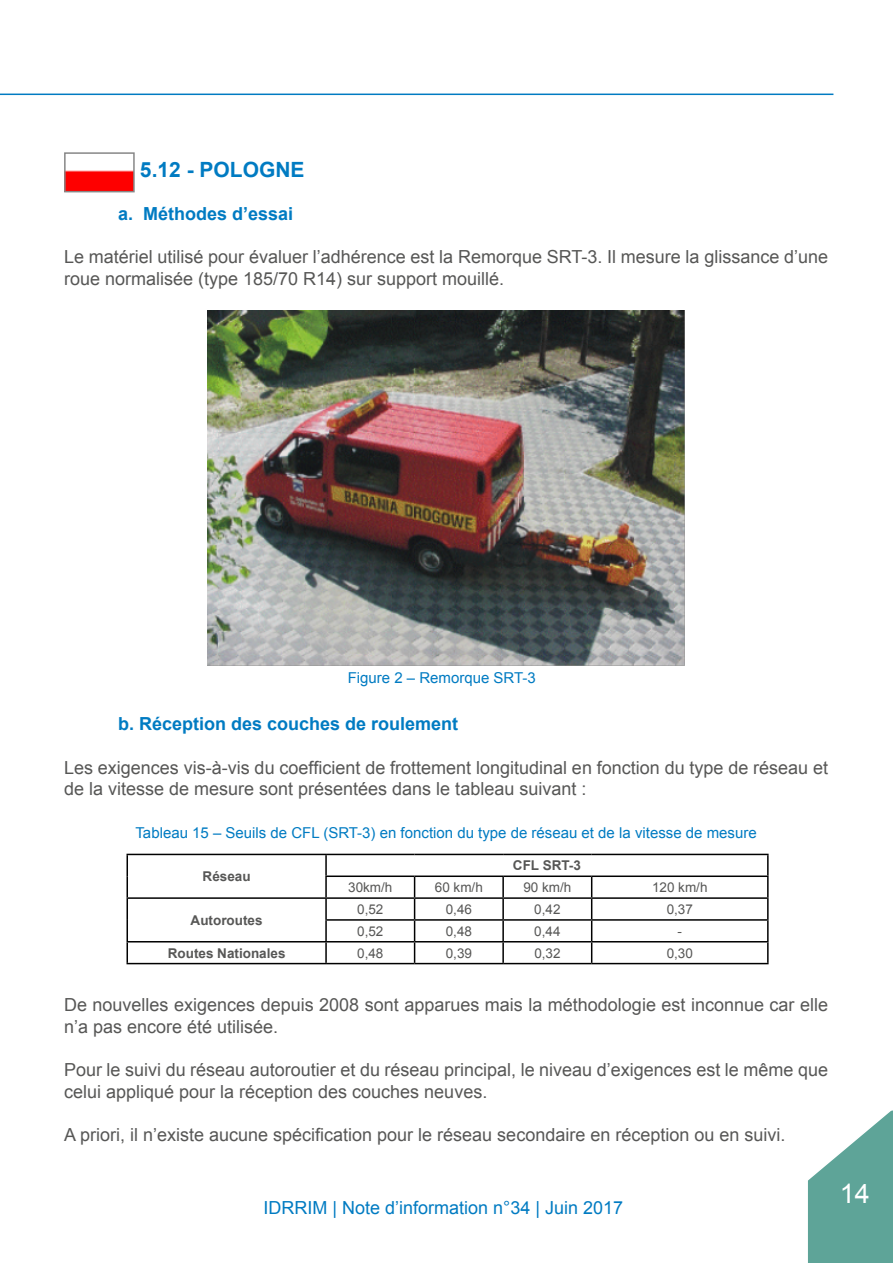
<style>
.page{position:relative;width:893px;height:1263px;background:#fff}
.page>*{position:absolute;margin:0;border:0;box-sizing:border-box;transform-origin:0 0}
.t1{font:27px "Arial";color:#fff}
.t2{font:700 21px "Arial";color:#007bc2}
.t3{font:18px/21.6px "Arial";color:#575756}
.t4{font:700 18px "Arial";color:#007bc2}
.t5{font:18px "Arial";color:#007bc2}
.t6{font:15px "Arial";color:#007bc2}
.t7{font:13.5px "Arial";color:#575756}
.t8{font:700 13.5px "Arial";color:#575756}
</style>
<div class="page">
<hr style="left:126px;top:854px;width:200px;height:1px;background:#000">
<hr style="left:126px;top:855px;width:2px;height:21px;background:#000">
<hr style="left:326px;top:854px;width:89px;height:1px;background:#000">
<hr style="left:325px;top:855px;width:2px;height:20px;background:#000">
<hr style="left:415px;top:854px;width:88px;height:1px;background:#000">
<hr style="left:503px;top:854px;width:89px;height:1px;background:#000">
<hr style="left:592px;top:854px;width:177px;height:1px;background:#000">
<hr style="left:767px;top:855px;width:2px;height:20px;background:#000">
<hr style="left:126px;top:876px;width:2px;height:21px;background:#000">
<hr style="left:325px;top:875px;width:90px;height:2px;background:#000">
<hr style="left:325px;top:877px;width:2px;height:20px;background:#000">
<hr style="left:415px;top:875px;width:88px;height:2px;background:#000">
<hr style="left:503px;top:875px;width:89px;height:2px;background:#000">
<hr style="left:502px;top:877px;width:2px;height:20px;background:#000">
<hr style="left:592px;top:875px;width:177px;height:2px;background:#000">
<hr style="left:767px;top:877px;width:2px;height:20px;background:#000">
<hr style="left:126px;top:897px;width:200px;height:2px;background:#000">
<hr style="left:126px;top:899px;width:2px;height:21px;background:#000">
<hr style="left:326px;top:897px;width:89px;height:2px;background:#000">
<hr style="left:325px;top:899px;width:2px;height:20px;background:#000">
<hr style="left:415px;top:897px;width:88px;height:2px;background:#000">
<hr style="left:503px;top:897px;width:89px;height:2px;background:#000">
<hr style="left:502px;top:899px;width:2px;height:20px;background:#000">
<hr style="left:592px;top:897px;width:177px;height:2px;background:#000">
<hr style="left:767px;top:899px;width:2px;height:20px;background:#000">
<hr style="left:126px;top:920px;width:2px;height:21px;background:#000">
<hr style="left:325px;top:919px;width:90px;height:2px;background:#000">
<hr style="left:325px;top:921px;width:2px;height:20px;background:#000">
<hr style="left:415px;top:919px;width:88px;height:2px;background:#000">
<hr style="left:503px;top:919px;width:89px;height:2px;background:#000">
<hr style="left:502px;top:921px;width:2px;height:20px;background:#000">
<hr style="left:592px;top:919px;width:177px;height:2px;background:#000">
<hr style="left:767px;top:921px;width:2px;height:20px;background:#000">
<hr style="left:126px;top:941px;width:200px;height:1px;background:#000">
<hr style="left:126px;top:942px;width:2px;height:21px;background:#000">
<hr style="left:326px;top:941px;width:89px;height:1px;background:#000">
<hr style="left:325px;top:942px;width:2px;height:21px;background:#000">
<hr style="left:415px;top:941px;width:88px;height:1px;background:#000">
<svg style="left:414px;top:877px;width:1px;height:86px"></svg>
<hr style="left:503px;top:941px;width:89px;height:1px;background:#000">
<hr style="left:502px;top:942px;width:2px;height:21px;background:#000">
<hr style="left:592px;top:941px;width:177px;height:1px;background:#000">
<svg style="left:591px;top:877px;width:1px;height:86px"></svg>
<hr style="left:767px;top:942px;width:2px;height:21px;background:#000">
<hr style="left:126px;top:963px;width:200px;height:1px;background:#000">
<hr style="left:326px;top:963px;width:89px;height:1px;background:#000">
<hr style="left:415px;top:963px;width:88px;height:1px;background:#000">
<hr style="left:503px;top:963px;width:89px;height:1px;background:#000">
<hr style="left:592px;top:963px;width:177px;height:1px;background:#000">
<div style="left:809px;top:1111px;width:83px;height:152px;background:#5ea498"></div>
<div style="left:808px;top:1110px;width:85px;height:153px;border:2px solid #5ea498"></div>
<svg style="left:808px;top:1110px;width:85px;height:103px"></svg>
<hr style="left:0;top:94px;width:833px;height:1px;background:#007bc2">
<img style="left:67px;top:170px;width:65px;height:19px">
<div style="left:64px;top:152px;width:71px;height:40px;border:2px solid #878787"></div>
<img style="left:208px;top:310px;width:476px;height:355px">
<p class="t2" style="left:140px;top:155px;width:166px">5.12 - POLOGNE</p>
<p class="t4" style="left:118px;top:202px;width:177px">a. Méthodes d’essai</p>
<p class="t3" style="left:64px;top:246px;width:765px">Le matériel utilisé pour évaluer l’adhérence est la Remorque SRT-3. Il mesure la glissance d’une roue normalisée (type 185/70 R14) sur support mouillé.</p>
<p class="t6" style="left:348px;top:668px;width:190px">Figure 2 – Remorque SRT-3</p>
<p class="t4" style="left:118px;top:712px;width:342px">b. Réception des couches de roulement</p>
<p class="t3" style="left:64px;top:757px;width:765px">Les exigences vis-à-vis du coefficient de frottement longitudinal en fonction du type de réseau et de la vitesse de mesure sont présentées dans le tableau suivant :</p>
<p class="t6" style="left:135px;top:823px;width:623px">Tableau 15 – Seuils de CFL (SRT-3) en fonction du type de réseau et de la vitesse de mesure</p>
<p class="t8" style="left:203px;top:867px;width:50px">Réseau</p>
<p class="t8" style="left:191px;top:911px;width:73px">Autoroutes</p>
<p class="t8" style="left:513px;top:856px;width:70px">CFL SRT-3</p>
<p class="t7" style="left:348px;top:878px;width:46px">30km/h</p>
<p class="t7" style="left:435px;top:878px;width:50px">60 km/h</p>
<p class="t7" style="left:523px;top:878px;width:50px">90 km/h</p>
<p class="t7" style="left:652px;top:878px;width:57px">120 km/h</p>
<p class="t7" style="left:357px;top:900px;width:28px">0,52</p>
<p class="t7" style="left:446px;top:900px;width:28px">0,46</p>
<p class="t7" style="left:534px;top:900px;width:28px">0,42</p>
<p class="t7" style="left:667px;top:900px;width:28px">0,37</p>
<p class="t7" style="left:357px;top:922px;width:28px">0,52</p>
<p class="t7" style="left:446px;top:922px;width:28px">0,48</p>
<p class="t7" style="left:534px;top:922px;width:28px">0,44</p>
<p class="t7" style="left:678px;top:922px;width:6px">-</p>
<p class="t8" style="left:168px;top:944px;width:119px">Routes Nationales</p>
<p class="t7" style="left:357px;top:944px;width:28px">0,48</p>
<p class="t7" style="left:446px;top:944px;width:28px">0,39</p>
<p class="t7" style="left:534px;top:944px;width:28px">0,32</p>
<p class="t7" style="left:667px;top:944px;width:28px">0,30</p>
<p class="t3" style="left:64px;top:994px;width:765px">De nouvelles exigences depuis 2008 sont apparues mais la méthodologie est inconnue car elle n’a pas encore été utilisée.</p>
<p class="t3" style="left:64px;top:1059px;width:765px">Pour le suivi du réseau autoroutier et du réseau principal, le niveau d’exigences est le même que celui appliqué pour la réception des couches neuves.</p>
<p class="t3" style="left:64px;top:1124px;width:723px">A priori, il n’existe aucune spécification pour le réseau secondaire en réception ou en suivi.</p>
<p class="t5" style="left:264px;top:1196px;width:361px">IDRRIM | Note d’information n°34 | Juin 2017</p>
<h1 class="t1" style="left:840px;top:1175px;width:32px">14</h1>
</div>
